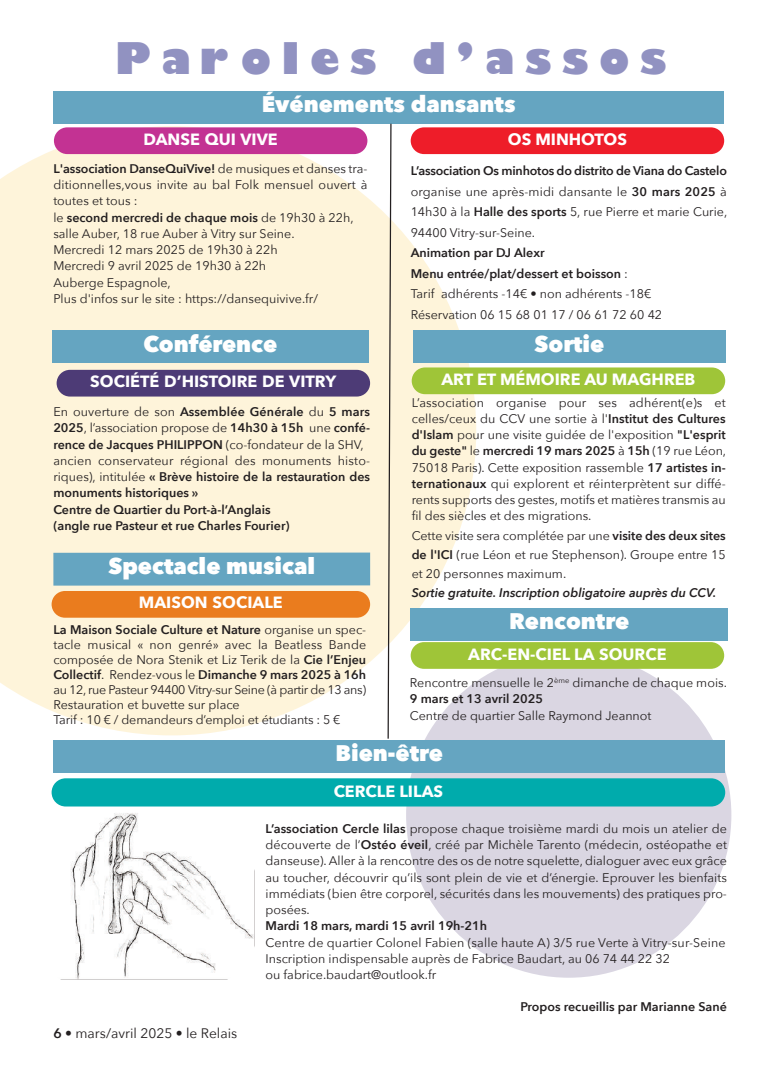
<style>
.page{position:relative;width:780px;height:1088px;background:#fff}
.page>*{position:absolute;margin:0;border:0;box-sizing:border-box;transform-origin:0 0}
.t1{font:800 42.5px "Gill Sans";letter-spacing:.25em;color:rgb(68 70 151/.59)}
.t2{font:800 22.5px "Avenir Next";color:#fff}
.t3{font:700 16.25px "Avenir Next";color:#fff}
.t4{font:13.75px "Avenir Next";color:#231f20}
.t5{font:12.5px/16.2px "Avenir Next";color:#231f20}
.t6{font:600 12.5px/16.2px "Avenir Next";color:#231f20}
.t7{font:italic 600 12.5px "Avenir Next";color:#231f20}
.s1{font-weight:600}
.s2{font-weight:400}
</style>
<div class="page">
<div style="left:406px;top:652px;width:325px;height:326px;background:#dad6e2;border-radius:50%"></div>
<svg style="left:0;top:126px;width:476px;height:609px;background:#fdf5df"></svg>
<div style="left:54px;top:127px;width:313px;height:27px;background:#c33293;border-radius:13px"></div>
<div style="left:52px;top:778px;width:673px;height:28px;background:#00abac;border-radius:14px"></div>
<div style="left:53px;top:91px;width:671px;height:33px;background:#65a5c1"></div>
<div style="left:53px;top:740px;width:672px;height:33px;background:#65a5c1"></div>
<img style="left:60px;top:813px;width:194px;height:166px">
<div style="left:413px;top:330px;width:313px;height:33px;background:#65a5c1"></div>
<div style="left:410px;top:127px;width:314px;height:27px;background:#ee1d29;border-radius:13px"></div>
<div style="left:411px;top:367px;width:314px;height:27px;background:#9fc538;border-radius:13px"></div>
<div style="left:52px;top:330px;width:317px;height:33px;background:#65a5c1"></div>
<div style="left:57px;top:370px;width:313px;height:26px;background:#4d3b76;border-radius:13px"></div>
<div style="left:53px;top:552px;width:317px;height:34px;background:#65a5c1"></div>
<div style="left:52px;top:591px;width:318px;height:27px;background:#ea7c1e;border-radius:13px"></div>
<svg style="left:387px;top:123px;width:5px;height:616px"></svg>
<div style="left:410px;top:607px;width:317px;height:33px;background:#65a5c1"></div>
<div style="left:410px;top:642px;width:314px;height:27px;background:#9fc538;border-radius:13px"></div>
<h1 class="t1" style="left:115px;top:32px;width:553px">Paroles d’assos</h1>
<h2 class="t2" style="left:262px;top:90px;width:255px">Événements dansants</h2>
<h3 class="t3" style="left:144px;top:129px;width:136px">DANSE QUI VIVE</h3>
<p class="t5" style="left:53px;top:161px;width:315px"><span class="s1">L'association DanseQuiVive!</span> de musiques et danses tra&shy;ditionnelles,vous invite au bal Folk mensuel ouvert à toutes et tous :<br>le <span class="s1">second mercredi de chaque mois</span> de 19h30 à 22h, salle Auber, 18 rue Auber à Vitry sur Seine.<br>Mercredi 12 mars 2025 de 19h30 à 22h<br>Mercredi 9 avril 2025 de 19h30 à 22h<br>Auberge Espagnole,<br>Plus d'infos sur le site : https://dansequivive.fr/</p>
<h2 class="t2" style="left:143px;top:329px;width:135px">Conférence</h2>
<h3 class="t3" style="left:90px;top:371px;width:248px">SOCIÉTÉ D’HISTOIRE DE VITRY</h3>
<p class="t6" style="left:53px;top:404px;width:318px"><span class="s2">En ouverture de son</span> Assemblée Générale <span class="s2">du</span> 5 mars 2025<span class="s2">, l’association propose de</span> 14h30 à 15h <span class="s2">une</span> confé&shy;rence de Jacques PHILIPPON <span class="s2">(co-fondateur de la SHV, ancien conservateur régional des monuments histo&shy;riques), intitulée</span> « Brève histoire de la restauration des monuments historiques »<br>Centre de Quartier du Port-à-l’Anglais<br>(angle rue Pasteur et rue Charles Fourier)</p>
<h2 class="t2" style="left:108px;top:552px;width:208px">Spectacle musical</h2>
<h3 class="t3" style="left:139px;top:592px;width:145px">MAISON SOCIALE</h3>
<p class="t5" style="left:53px;top:623px;width:314px;line-height:15px"><span class="s1">La Maison Sociale Culture et Nature</span> organise un spec&shy;tacle musical « non genré» avec la Beatless Bande composée de Nora Stenik et Liz Terik de la <span class="s1">Cie l’Enjeu Collectif</span>. Rendez-vous le <span class="s1">Dimanche 9 mars 2025 à 16h </span>au 12, rue Pasteur 94400 Vitry-sur Seine (à partir de 13 ans)<br>Restauration et buvette sur place<br>Tarif : 10 € / demandeurs d’emploi et étudiants : 5 €</p>
<h3 class="t3" style="left:508px;top:129px;width:121px">OS MINHOTOS</h3>
<p class="t5" style="left:410px;top:161px;width:318px;line-height:20.5px;text-align:justify"><span class="s1">L’association Os minhotos do distrito de Viana do Castelo </span>organise une après-midi dansante le <span class="s1">30 mars 2025</span> à 14h30 à la <span class="s1">Halle des sports</span> 5, rue Pierre et marie Curie, 94400 Vitry-sur-Seine.</p>
<p class="t5" style="left:410px;top:243px;width:253px;line-height:20.5px"><span class="s1">Animation par DJ Alexr<br>Menu entrée/plat/dessert et boisson</span> :<br>Tarif adhérents -14€ • non adhérents -18€ Réservation 06 15 68 01 17 / 06 61 72 60 42</p>
<h2 class="t2" style="left:534px;top:329px;width:71px">Sortie</h2>
<h3 class="t3" style="left:441px;top:369px;width:255px">ART ET MÉMOIRE AU MAGHREB</h3>
<p class="t5" style="left:411px;top:395px;width:316px;text-align:justify">L’association organise pour ses adhérent(e)s et celles/ceux du CCV une sortie à l'<span class="s1">Institut des Cultures d'Islam</span> pour une visite guidée de l'exposition <span class="s1">"L'esprit du geste"</span> le <span class="s1">mercredi 19 mars 2025</span> à <span class="s1">15h</span> (19 rue Léon, 75018 Paris). Cette exposition rassemble <span class="s1">17 artistes in&shy;ternationaux</span> qui explorent et réinterprètent sur diffé&shy;rents supports des gestes, motifs et matières transmis au fil des siècles et des migrations.</p>
<p class="t5" style="left:411px;top:526px;width:315px;line-height:19.2px;text-align:justify">Cette visite sera complétée par une <span class="s1">visite des deux sites de l'ICI</span> (rue Léon et rue Stephenson). Groupe entre 15 et 20 personnes maximum.</p>
<p class="t7" style="left:411px;top:585px;width:306px">Sortie gratuite. Inscription obligatoire auprès du CCV.</p>
<h2 class="t2" style="left:509px;top:607px;width:121px">Rencontre</h2>
<h3 class="t3" style="left:468px;top:643px;width:200px">ARC-EN-CIEL LA SOURCE</h3>
<p class="t5" style="left:410px;top:675px;width:318px">Rencontre mensuelle le 2<sup>ème</sup> dimanche de chaque mois.<br><span class="s1">9 mars et 13 avril 2025</span></p>
<p class="t5" style="left:410px;top:707px;width:243px">Centre de quartier Salle Raymond Jeannot</p>
<h2 class="t2" style="left:335px;top:739px;width:109px">Bien-être</h2>
<h3 class="t3" style="left:333px;top:781px;width:111px">CERCLE LILAS</h3>
<p class="t5" style="left:265px;top:821px;width:463px;text-align:justify"><span class="s1">L’association Cercle lilas</span> propose chaque troisième mardi du mois un atelier de découverte de l’<span class="s1">Ostéo éveil</span>, créé par Michèle Tarento (médecin, ostéopathe et danseuse). Aller à la rencontre des os de notre squelette, dialoguer avec eux grâce au toucher, découvrir qu’ils sont plein de vie et d’énergie. Eprouver les bienfaits immédiats (bien être corporel, sécurités dans les mouvements) des pratiques pro&shy;posées.</p>
<p class="t6" style="left:265px;top:918px;width:223px">Mardi 18 mars, mardi 15 avril 19h-21h</p>
<p class="t5" style="left:265px;top:934px;width:461px">Centre de quartier Colonel Fabien (salle haute A) 3/5 rue Verte à Vitry-sur-Seine<br>Inscription indispensable auprès de Fabrice Baudart, au 06 74 44 22 32<br>ou fabrice.baudart@outlook.fr</p>
<p class="t4" style="left:53px;top:1024px;width:185px"><span class="s1">6</span> • mars/avril 2025 • le Relais</p>
<p class="t6" style="left:520px;top:999px;width:208px">Propos recueillis par Marianne Sané</p>
</div>
